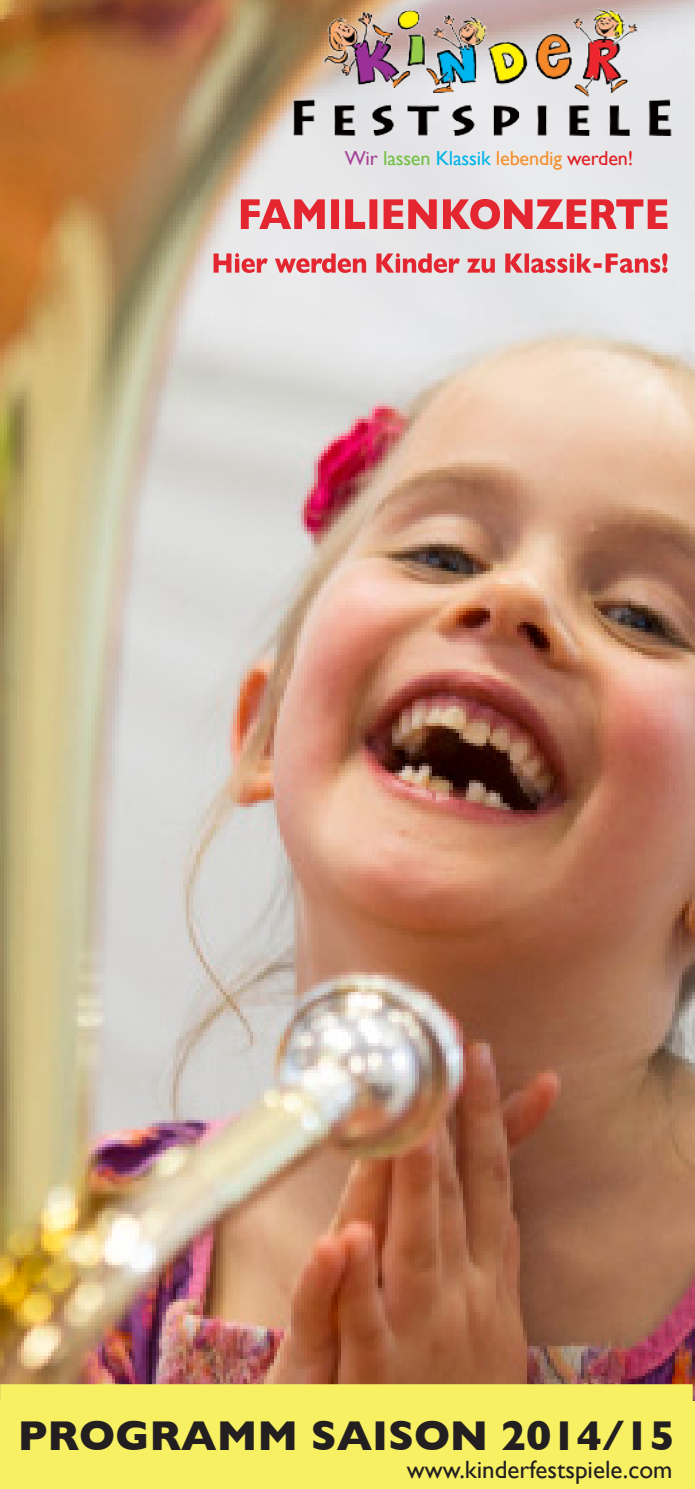
<style>
.page{position:relative;width:695px;height:1489px;background:#fff}
.page>*{position:absolute;margin:0;border:0;box-sizing:border-box;transform-origin:0 0}
.t1{font:700 42.5px "Gill Sans";color:#231f20}
.t2{font:25px "Gill Sans";color:#231f20}
.t3{font:20.25px "Gill Sans";letter-spacing:-.01em;color:#f6902c}
.s1{color:#a44298}
.s2{color:#74c047}
.s3{color:#00b5eb}
.s4{color:#e01f25}
</style>
<div class="page">
<img style="left:0;top:0;width:694px;height:1400px">
<img style="left:290px;top:8px;width:382px;height:128px">
<svg style="left:241px;top:199px;width:426px;height:30px;background:#e4787e"></svg>
<svg style="left:213px;top:253px;width:454px;height:20px;background:#e49398"></svg>
<div style="left:0;top:1383px;width:692px;height:105px;background:#f8f063"></div>
<p class="t3" style="left:344px;top:146px;width:290px"><span class="s1">Wir</span> <span class="s2">lassen</span> <span class="s3">Klassik</span> lebendig <span class="s4">werden!</span></p>
<p class="t1" style="left:18px;top:1410px;width:658px">PROGRAMM SAISON 2014/15</p>
<p class="t2" style="left:407px;top:1454px;width:267px">www.kinderfestspiele.com</p>
</div>
